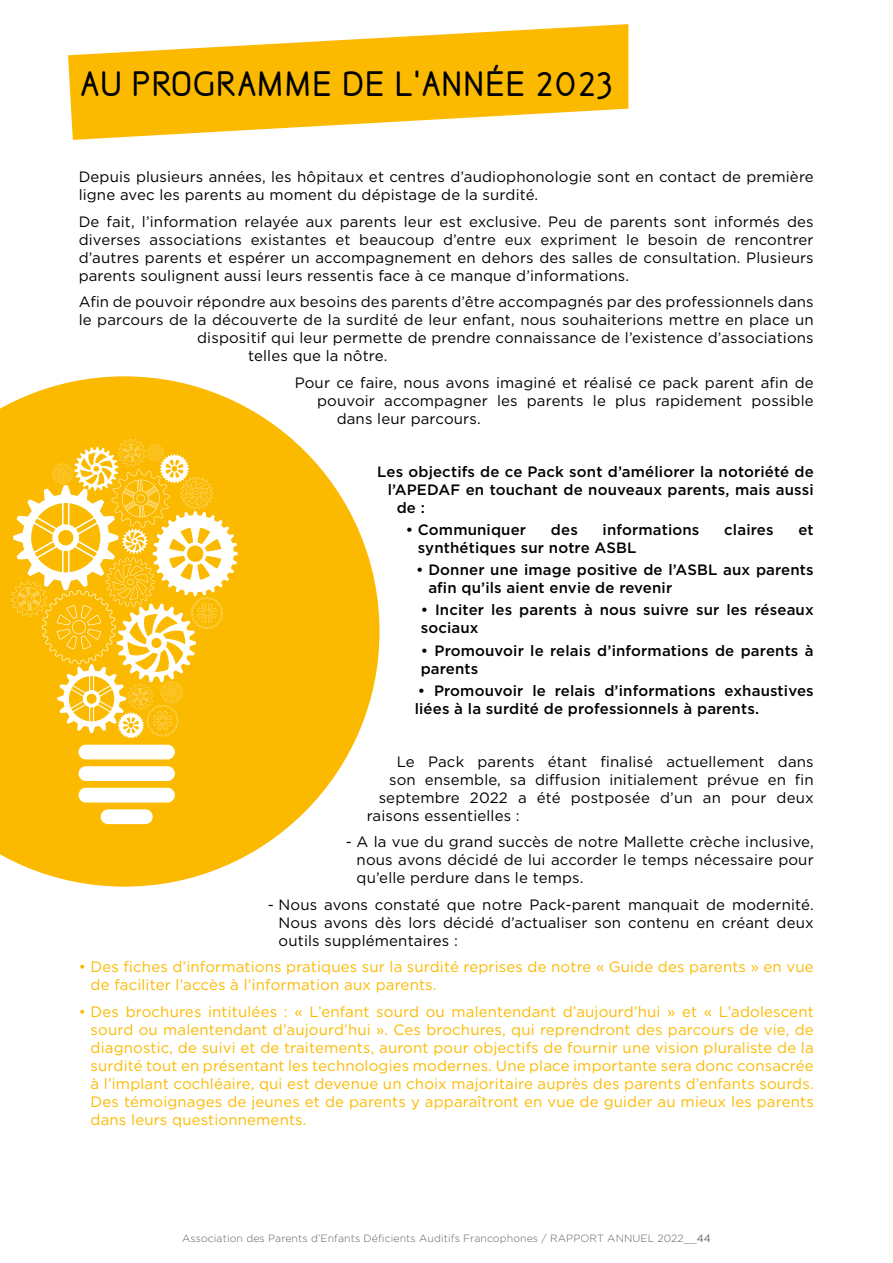
<style>
.page{position:relative;width:893px;height:1263px;background:#fff}
.page>*{position:absolute;margin:0;border:0;box-sizing:border-box;transform-origin:0 0}
.t1{font:500 37.5px "Designio";color:#000}
.t2{font:15px/18px "Gotham";letter-spacing:.01em;color:#000;text-align:justify}
.t3{font:15px/18px "Gotham";letter-spacing:.01em;color:#fbba00}
.t4{font:500 15px/18px "Gotham";letter-spacing:.01em;color:#000}
.t5{font:300 10.5px "Gotham";letter-spacing:.01em;color:#646363}
.s1{font-weight:400}
</style>
<div class="page">
<svg style="left:68px;top:24px;width:560px;height:116px;fill:#fbba00"></svg>
<svg style="left:0;top:376px;width:379px;height:511px;fill:#fbba00"></svg>
<div style="left:78px;top:745px;width:97px;height:14px;background:#fff;border-radius:7px"></div>
<div style="left:78px;top:766px;width:97px;height:15px;background:#fff;border-radius:7px"></div>
<div style="left:78px;top:788px;width:97px;height:14px;background:#fff;border-radius:7px"></div>
<div style="left:101px;top:809px;width:52px;height:15px;background:#fff;border-radius:7px"></div>
<svg style="left:11px;top:439px;width:227px;height:299px"></svg>
<h1 class="t1" style="left:79px;top:65px;width:536px">AU PROGRAMME DE L’ANNÉE 2023</h1>
<p class="t2" style="left:79px;top:167px;width:737px">Depuis plusieurs années, les hôpitaux et centres d’audiophonologie sont en contact de première ligne avec les parents au moment du dépistage de la surdité.</p>
<p class="t2" style="left:79px;top:212px;width:737px">De fait, l’information relayée aux parents leur est exclusive. Peu de parents sont informés des diverses associations existantes et beaucoup d’entre eux expriment le besoin de rencontrer d’autres parents et espérer un accompagnement en dehors des salles de consultation. Plusieurs parents soulignent aussi leurs ressentis face à ce manque d’informations.</p>
<p class="t2" style="left:79px;top:292px;width:737px">Afin de pouvoir répondre aux besoins des parents d’être accompagnés par des professionnels dans</p>
<p class="t2" style="left:79px;top:310px;width:737px">le parcours de la découverte de la surdité de leur enfant, nous souhaiterions mettre en place un</p>
<p class="t2" style="left:197px;top:328px;width:618px">dispositif qui leur permette de prendre connaissance de l’existence d’associations</p>
<p class="t2" style="left:248px;top:346px;width:141px">telles que la nôtre.</p>
<p class="t2" style="left:295px;top:373px;width:521px">Pour ce faire, nous avons imaginé et réalisé ce pack parent afin de</p>
<p class="t2" style="left:317px;top:391px;width:498px">pouvoir accompagner les parents le plus rapidement possible</p>
<p class="t2" style="left:337px;top:409px;width:146px">dans leur parcours.</p>
<p class="t4" style="left:377px;top:462px;width:438px">Les objectifs de ce Pack sont d’améliorer la notoriété de</p>
<p class="t4" style="left:388px;top:480px;width:428px">l’APEDAF en touchant de nouveaux parents, mais aussi</p>
<p class="t4" style="left:397px;top:498px;width:30px">de :</p>
<p class="t4" style="left:406px;top:520px;width:122px">• Communiquer</p>
<p class="t4" style="left:551px;top:520px;width:28px">des</p>
<p class="t4" style="left:603px;top:520px;width:98px">informations</p>
<p class="t4" style="left:724px;top:520px;width:51px">claires</p>
<p class="t4" style="left:798px;top:520px;width:17px">et</p>
<p class="t4" style="left:418px;top:538px;width:220px">synthétiques sur notre ASBL</p>
<p class="t4" style="left:428px;top:561px;width:387px;text-indent:-12px">• Donner une image positive de l’ASBL aux parents afin qu’ils aient envie de revenir</p>
<p class="t4" style="left:421px;top:601px;width:395px">• Inciter les parents à nous suivre sur les réseaux sociaux</p>
<p class="t4" style="left:421px;top:641px;width:395px">• Promouvoir le relais d’informations de parents à parents</p>
<p class="t4" style="left:415px;top:681px;width:401px">• Promouvoir le relais d’informations exhaustives liées à la surdité de professionnels à parents.</p>
<p class="t2" style="left:397px;top:752px;width:419px">Le Pack parents étant finalisé actuellement dans</p>
<p class="t2" style="left:389px;top:770px;width:426px">son ensemble, sa diffusion initialement prévue en fin</p>
<p class="t2" style="left:379px;top:788px;width:437px">septembre 2022 a été postposée d’un an pour deux</p>
<p class="t2" style="left:367px;top:806px;width:155px">raisons essentielles :</p>
<p class="t2" style="left:357px;top:833px;width:459px;text-indent:-11px">- A la vue du grand succès de notre Mallette crèche inclusive, nous avons décidé de lui accorder le temps nécessaire pour qu’elle perdure dans le temps.</p>
<p class="t2" style="left:279px;top:895px;width:537px;text-indent:-11px">- Nous avons constaté que notre Pack-parent manquait de modernité.<br>Nous avons dès lors décidé d’actualiser son contenu en créant deux outils supplémentaires :</p>
<p class="t3" style="left:91px;top:958px;width:724px;text-indent:-12px">• Des fiches d’informations pratiques sur la surdité reprises de notre « Guide des parents » en vue de faciliter l’accès à l’information aux parents.</p>
<p class="t3" style="left:91px;top:1002px;width:725px;text-align:justify;text-indent:-12px">• Des brochures intitulées : « L’enfant sourd ou malentendant d’aujourd’hui » et « L’adolescent sourd ou malentendant d’aujourd’hui ». Ces brochures, qui reprendront des parcours de vie, de diagnostic, de suivi et de traitements, auront pour objectifs de fournir une vision pluraliste de la surdité tout en présentant les technologies modernes. Une place importante sera donc consacrée à l’implant cochléaire, qui est devenue un choix majoritaire auprès des parents d’enfants sourds.<br>Des témoignages de jeunes et de parents y apparaîtront en vue de guider au mieux les parents dans leurs questionnements.</p>
<p class="t5" style="left:182px;top:1231px;width:530px">Association des Parents d’Enfants Déficients Auditifs Francophones / RAPPORT ANNUEL 2022__<span class="s1">44</span></p>
</div>
